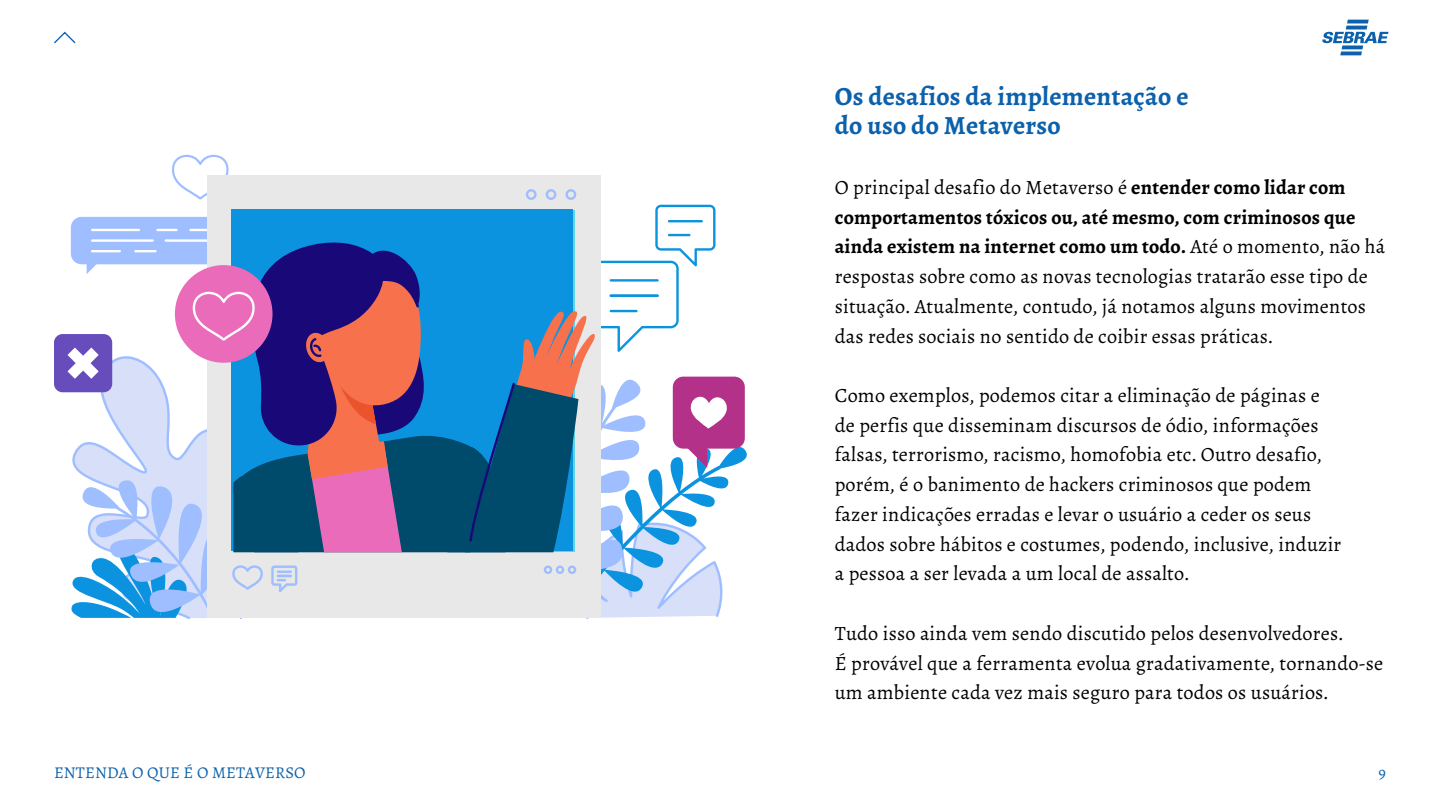
<style>
.page{position:relative;width:1440px;height:810px;background:#fff}
.page>*{position:absolute;margin:0;border:0;box-sizing:border-box;transform-origin:0 0}
.t1{font:700 26.25px/29.7px "Alegreya";letter-spacing:.01em;color:#0c61ac}
.t2{font:20.25px/29.7px "Alegreya";letter-spacing:.01em;color:#000}
.t3{font:16.5px "Alegreya";letter-spacing:.01em;color:#0c61ac}
.s1{font-weight:700}
</style>
<div class="page">
<svg style="left:54px;top:31px;width:22px;height:13px"></svg>
<div style="left:54px;top:334px;width:58px;height:58px;background:#674cbc;border-radius:8px"></div>
<svg style="left:67px;top:155px;width:680px;height:464px"></svg>
<svg style="left:1322px;top:20px;width:67px;height:35px"></svg>
<p class="t1" style="left:835px;top:81px;width:355px">Os desafios da implementação e do uso do Metaverso</p>
<p class="t2" style="left:835px;top:172px;width:552px">O principal desafio do Metaverso é <span class="s1">entender como lidar com comportamentos tóxicos ou, até mesmo, com criminosos que ainda existem na internet como um todo.</span> Até o momento, não há respostas sobre como as novas tecnologias tratarão esse tipo de situação. Atualmente, contudo, já notamos alguns movimentos das redes sociais no sentido de coibir essas práticas.</p>
<p class="t2" style="left:835px;top:381px;width:508px">Como exemplos, podemos citar a eliminação de páginas e de perfis que disseminam discursos de ódio, informações falsas, terrorismo, racismo, homofobia etc. Outro desafio, porém, é o banimento de hackers criminosos que podem fazer indicações erradas e levar o usuário a ceder os seus dados sobre hábitos e costumes, podendo, inclusive, induzir a pessoa a ser levada a um local de assalto.</p>
<p class="t2" style="left:835px;top:618px;width:550px">Tudo isso ainda vem sendo discutido pelos desenvolvedores.<br>É provável que a ferramenta evolua gradativamente, tornando-se um ambiente cada vez mais seguro para todos os usuários.</p>
<p class="t3" style="left:54px;top:762px;width:253px">ENTENDA O QUE É O METAVERSO</p>
<p class="t3" style="left:1378px;top:762px;width:9px">9</p>
</div>
